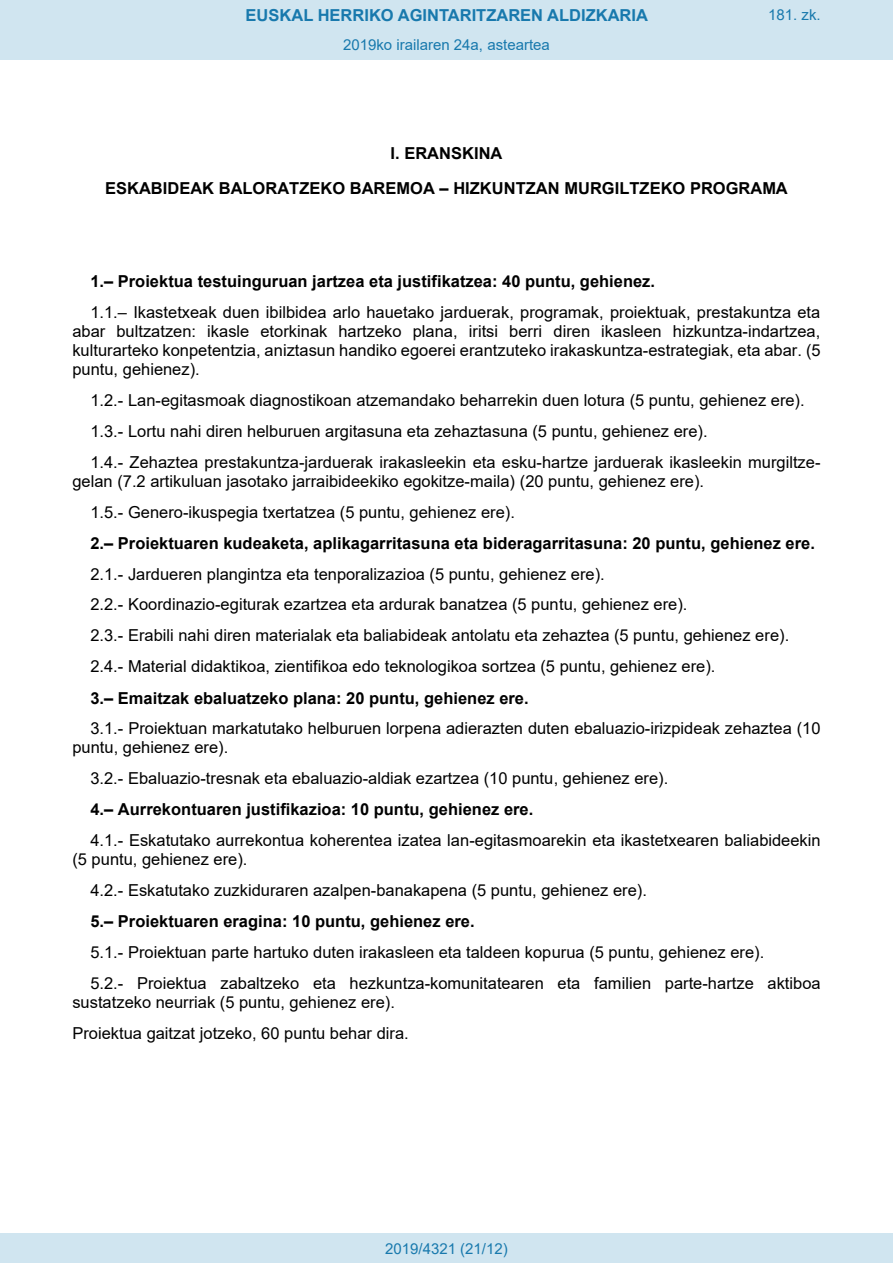
<style>
.page{position:relative;width:893px;height:1263px;background:#fff}
.page>*{position:absolute;margin:0;border:0;box-sizing:border-box;transform-origin:0 0}
.t1{font:16.5px/30.9px "Arial";color:#000}
.t2{font:700 16.5px/35.4px "Arial";color:#000;text-align:center}
.t3{font:700 16.5px "Arial";color:#1879ad}
.Paginacion_Centro{font:15px "Arial";color:#1879ad}
.s1{font-weight:700}
</style>
<div class="page">
<div style="left:0;top:0;width:893px;height:60px;background:#d0e5f0"></div>
<div style="left:0;top:1233px;width:893px;height:30px;background:#d0e5f0"></div>
<p class="t3" style="left:246px;top:3px;width:404px">EUSKAL HERRIKO AGINTARITZAREN ALDIZKARIA</p>
<p class="Paginacion_Centro" style="left:768px;top:5px;width:54px">181. zk.</p>
<p class="Paginacion_Centro" style="left:343px;top:35px;width:208px">2019ko irailaren 24a, asteartea</p>
<p class="t2" style="left:105px;top:136px;width:684px">I. ERANSKINA<br>ESKABIDEAK BALORATZEKO BAREMOA – HIZKUNTZAN MURGILTZEKO PROGRAMA</p>
<p class="t1" style="left:90px;top:266px;width:731px"><span class="s1">1.– Proiektua testuinguruan jartzea eta justifikatzea: 40 puntu, gehienez.<br></span>1.1.– Ikastetxeak duen ibilbidea arlo hauetako jarduerak, programak, proiektuak, prestakuntza eta</p>
<p class="t1" style="left:72px;top:321px;width:750px;line-height:18.9px;text-align:justify">abar bultzatzen: ikasle etorkinak hartzeko plana, iritsi berri diren ikasleen hizkuntza-indartzea, kulturarteko konpetentzia, aniztasun handiko egoerei erantzuteko irakaskuntza-estrategiak, eta abar. (5 puntu, gehienez).</p>
<p class="t1" style="left:90px;top:384px;width:732px">1.2.- Lan-egitasmoak diagnostikoan atzemandako beharrekin duen lotura (5 puntu, gehienez ere).<br>1.3.- Lortu nahi diren helburuen argitasuna eta zehaztasuna (5 puntu, gehienez ere).<br>1.4.- Zehaztea prestakuntza-jarduerak irakasleekin eta esku-hartze jarduerak ikasleekin murgiltze-</p>
<p class="t1" style="left:90px;top:465px;width:732px;text-indent:-18px">gelan (7.2 artikuluan jasotako jarraibideekiko egokitze-maila) (20 puntu, gehienez ere).<br>1.5.- Genero-ikuspegia txertatzea (5 puntu, gehienez ere).<br><span class="s1">2.– Proiektuaren kudeaketa, aplikagarritasuna eta bideragarritasuna: 20 puntu, gehienez ere.<br></span>2.1.- Jardueren plangintza eta tenporalizazioa (5 puntu, gehienez ere).<br>2.2.- Koordinazio-egiturak ezartzea eta ardurak banatzea (5 puntu, gehienez ere).<br>2.3.- Erabili nahi diren materialak eta baliabideak antolatu eta zehaztea (5 puntu, gehienez ere).<br>2.4.- Material didaktikoa, zientifikoa edo teknologikoa sortzea (5 puntu, gehienez ere).<br><span class="s1">3.– Emaitzak ebaluatzeko plana: 20 puntu, gehienez ere.<br></span>3.1.- Proiektuan markatutako helburuen lorpena adierazten duten ebaluazio-irizpideak zehaztea (10</p>
<p class="t1" style="left:90px;top:732px;width:732px;text-indent:-18px">puntu, gehienez ere).<br>3.2.- Ebaluazio-tresnak eta ebaluazio-aldiak ezartzea (10 puntu, gehienez ere).<br><span class="s1">4.– Aurrekontuaren justifikazioa: 10 puntu, gehienez ere.<br></span>4.1.- Eskatutako aurrekontua koherentea izatea lan-egitasmoarekin eta ikastetxearen baliabideekin</p>
<p class="t1" style="left:90px;top:844px;width:732px;text-indent:-18px">(5 puntu, gehienez ere).<br>4.2.- Eskatutako zuzkiduraren azalpen-banakapena (5 puntu, gehienez ere).<br><span class="s1">5.– Proiektuaren eragina: 10 puntu, gehienez ere.<br></span>5.1.- Proiektuan parte hartuko duten irakasleen eta taldeen kopurua (5 puntu, gehienez ere).<br>5.2.- Proiektua zabaltzeko eta hezkuntza-komunitatearen eta familien parte-hartze aktiboa</p>
<p class="t1" style="left:72px;top:987px;width:338px">sustatzeko neurriak (5 puntu, gehienez ere).<br>Proiektua gaitzat jotzeko, 60 puntu behar dira.</p>
<p class="Paginacion_Centro" style="left:385px;top:1238px;width:124px">2019/4321 (21/12)</p>
</div>
